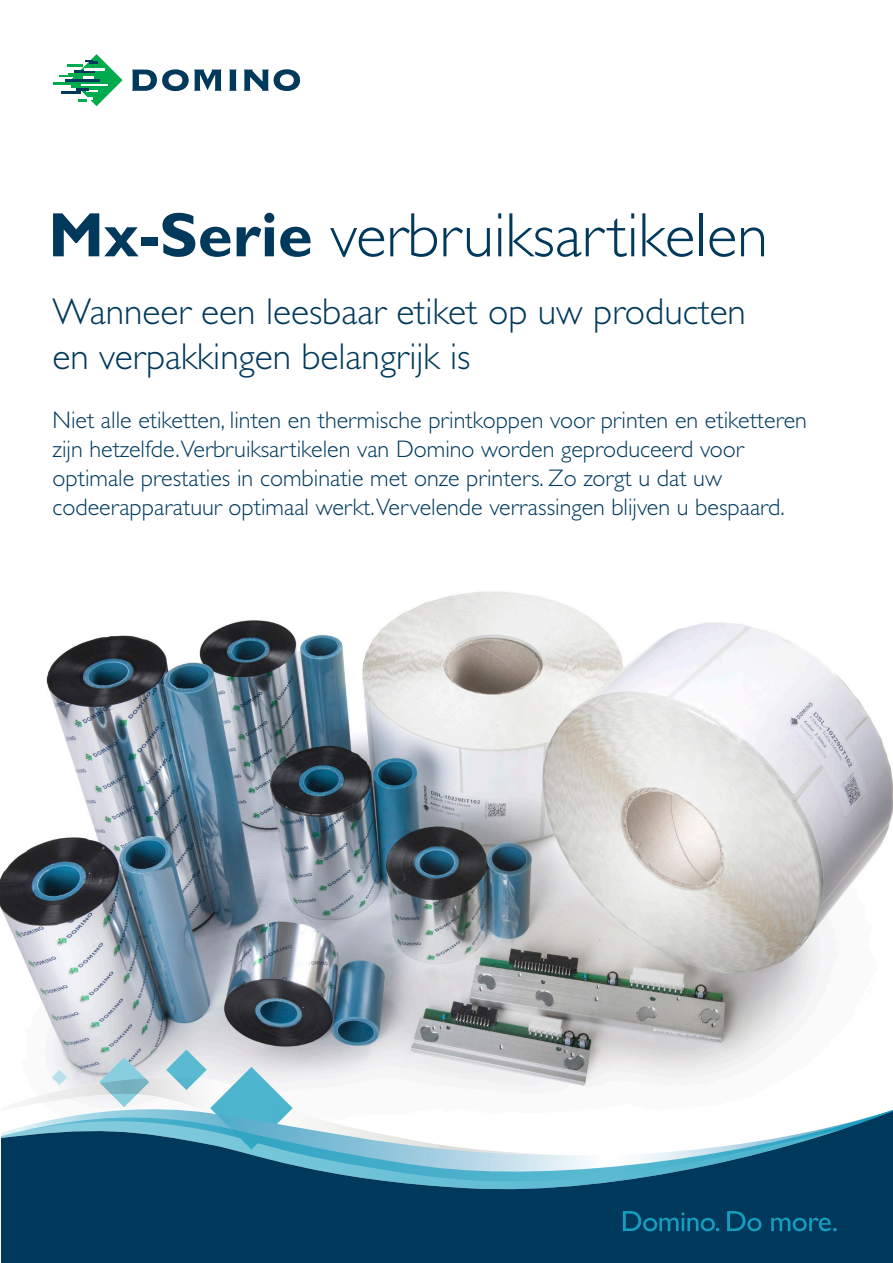
<style>
.page{position:relative;width:893px;height:1263px;background:#fff}
.page>*{position:absolute;margin:0;border:0;box-sizing:border-box;transform-origin:0 0}
._2pp_Main_Head{font:300 63px "Gill Sans Std";color:#00395c}
._2pp_Main_Head-2{font:300 37.5px/45px "Gill Sans Std";color:#00395c}
._2pp_Intro_White{font:300 24px/28.8px "Gill Sans Std";color:#003a5e}
.s1{font-weight:700}
</style>
<div class="page">
<svg style="left:229px;top:70px;width:8px;height:21px"></svg>
<svg style="left:244px;top:69px;width:56px;height:22px"></svg>
<svg style="left:132px;top:69px;width:90px;height:22px"></svg>
<hr style="left:53px;top:82px;width:29px;height:2px;background:#00ab4d">
<svg style="left:59px;top:54px;width:64px;height:52px"></svg>
<img style="left:0;top:591px;width:893px;height:491px">
<svg style="left:99px;top:1057px;width:50px;height:20px"></svg>
<svg style="left:1px;top:1077px;width:588px;height:19px"></svg>
<svg style="left:52px;top:1070px;width:15px;height:15px"></svg>
<svg style="left:12px;top:1096px;width:154px;height:9px"></svg>
<svg style="left:166px;top:1049px;width:127px;height:57px"></svg>
<svg style="left:1px;top:1106px;width:892px;height:157px;fill:#00395c"></svg>
<svg style="left:623px;top:1211px;width:214px;height:20px;background:#055477"></svg>
<p class="_2pp_Main_Head" style="left:48px;top:200px;width:721px"><span class="s1">Mx-Serie</span> verbruiksartikelen</p>
<p class="_2pp_Main_Head-2" style="left:53px;top:290px;width:695px">Wanneer een leesbaar etiket op uw producten en verpakkingen belangrijk is</p>
<p class="_2pp_Intro_White" style="left:53px;top:406px;width:756px">Niet alle etiketten, linten en thermische printkoppen voor printen en etiketteren zijn hetzelfde.Verbruiksartikelen van Domino worden geproduceerd voor optimale prestaties in combinatie met onze printers. Zo zorgt u dat uw codeerapparatuur optimaal werkt.Vervelende verrassingen blijven u bespaard.</p>
</div>
